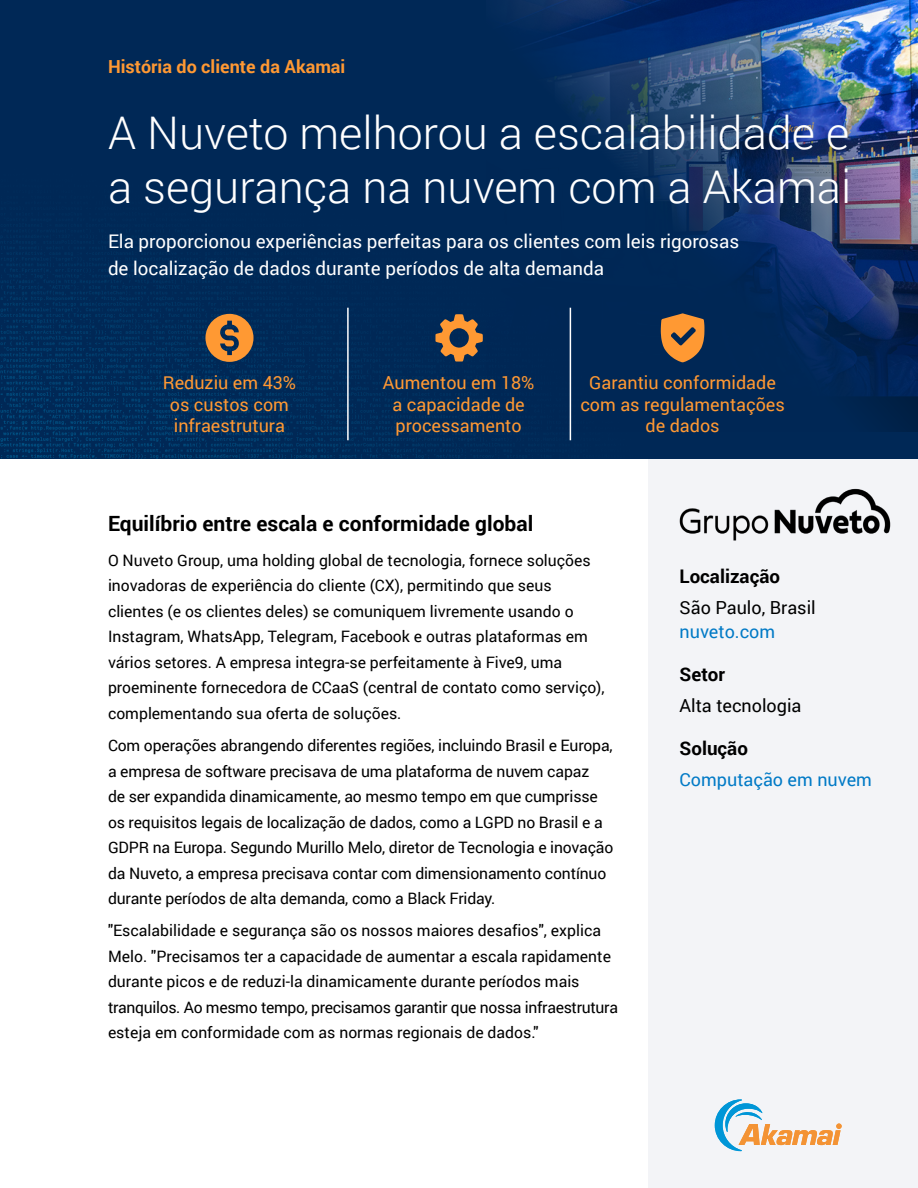
<style>
.page{position:relative;width:918px;height:1188px;background:#fff}
.page>*{position:absolute;margin:0;border:0;box-sizing:border-box;transform-origin:0 0}
.Title_-_Headline{font:300 45px/54px "Roboto";color:#fff}
.Heading_2{font:700 21px "Roboto";color:#000}
.Sub-Title_-_Sub-Heading{font:18.75px/27px "Roboto";color:#fff}
.Sidebar_Heading{font:700 18.75px "Roboto";color:#000}
.Feature_-_Benefites_-_Under_Icon{font:18px/21.6px "Roboto";color:#f93;text-align:center}
.Sidebar_Heading-2{font:18px/24px "Roboto";color:#000}
.Above_Title_-_Headline{font:700 18px "Roboto";color:#f93}
.Sidebar_Copy{font:18px "Roboto";color:#017ac6}
.Sidebar_Copy-2{font:18px "Roboto";color:#000}
.Body{font:15.75px/25.5px "Roboto";color:#000}
.s1{color:#017ac6}
</style>
<div class="page">
<div style="left:648px;top:315px;width:270px;height:873px;background:#f3f4f7"></div>
<img style="left:680px;top:489px;width:211px;height:51px">
<img style="left:0;top:0;width:918px;height:459px">
<img style="left:486px;top:0;width:432px;height:432px">
<hr style="left:347px;top:308px;width:2px;height:132px;background:#fff">
<hr style="left:570px;top:308px;width:1px;height:132px;background:#fff">
<svg style="left:205px;top:314px;width:49px;height:48px;background:#a07041"></svg>
<svg style="left:661px;top:313px;width:43px;height:49px;background:#b5783c"></svg>
<svg style="left:435px;top:314px;width:48px;height:48px;background:#7c5f45"></svg>
<p class="Above_Title_-_Headline" style="left:108px;top:54px;width:239px">História do cliente da Akamai</p>
<p class="Title_-_Headline" style="left:108px;top:104px;width:745px">A Nuveto melhorou a escalabilidade e a segurança na nuvem com a Akamai</p>
<p class="Sub-Title_-_Sub-Heading" style="left:108px;top:227px;width:633px">Ela proporcionou experiências perfeitas para os clientes com leis rigorosas de localização de dados durante períodos de alta demanda</p>
<p class="Feature_-_Benefites_-_Under_Icon" style="left:163px;top:371px;width:135px">Reduziu em 43% os custos com infraestrutura</p>
<p class="Feature_-_Benefites_-_Under_Icon" style="left:383px;top:371px;width:153px">Aumentou em 18% a capacidade de processamento</p>
<p class="Feature_-_Benefites_-_Under_Icon" style="left:580px;top:371px;width:206px">Garantiu conformidade com as regulamentações de dados</p>
<p class="Heading_2" style="left:108px;top:508px;width:427px">Equilíbrio entre escala e conformidade global</p>
<p class="Body" style="left:108px;top:547px;width:498px">O Nuveto Group, uma holding global de tecnologia, fornece soluções inovadoras de experiência do cliente (CX), permitindo que seus clientes (e os clientes deles) se comuniquem livremente usando o Instagram, WhatsApp, Telegram, Facebook e outras plataformas em vários setores. A empresa integra-se perfeitamente à Five9, uma proeminente fornecedora de CCaaS (central de contato como serviço), complementando sua oferta de soluções.</p>
<p class="Body" style="left:108px;top:732px;width:507px">Com operações abrangendo diferentes regiões, incluindo Brasil e Europa, a empresa de software precisava de uma plataforma de nuvem capaz<br>de ser expandida dinamicamente, ao mesmo tempo em que cumprisse os requisitos legais de localização de dados, como a LGPD no Brasil e a GDPR na Europa. Segundo Murillo Melo, diretor de Tecnologia e inovação da Nuveto, a empresa precisava contar com dimensionamento contínuo durante períodos de alta demanda, como a Black Friday.</p>
<p class="Body" style="left:108px;top:917px;width:512px">"Escalabilidade e segurança são os nossos maiores desafios", explica Melo. "Precisamos ter a capacidade de aumentar a escala rapidamente durante picos e de reduzi-la dinamicamente durante períodos mais tranquilos. Ao mesmo tempo, precisamos garantir que nossa infraestrutura esteja em conformidade com as normas regionais de dados."</p>
<p class="Sidebar_Heading" style="left:680px;top:563px;width:102px">Localização</p>
<p class="Sidebar_Heading-2" style="left:680px;top:595px;width:138px">São Paulo, Brasil <span class="s1">nuveto.com</span></p>
<p class="Sidebar_Heading" style="left:680px;top:661px;width:47px">Setor</p>
<p class="Sidebar_Copy-2" style="left:680px;top:693px;width:123px">Alta tecnologia</p>
<p class="Sidebar_Heading" style="left:680px;top:735px;width:70px">Solução</p>
<p class="Sidebar_Copy" style="left:680px;top:767px;width:194px">Computação em nuvem</p>
</div>
